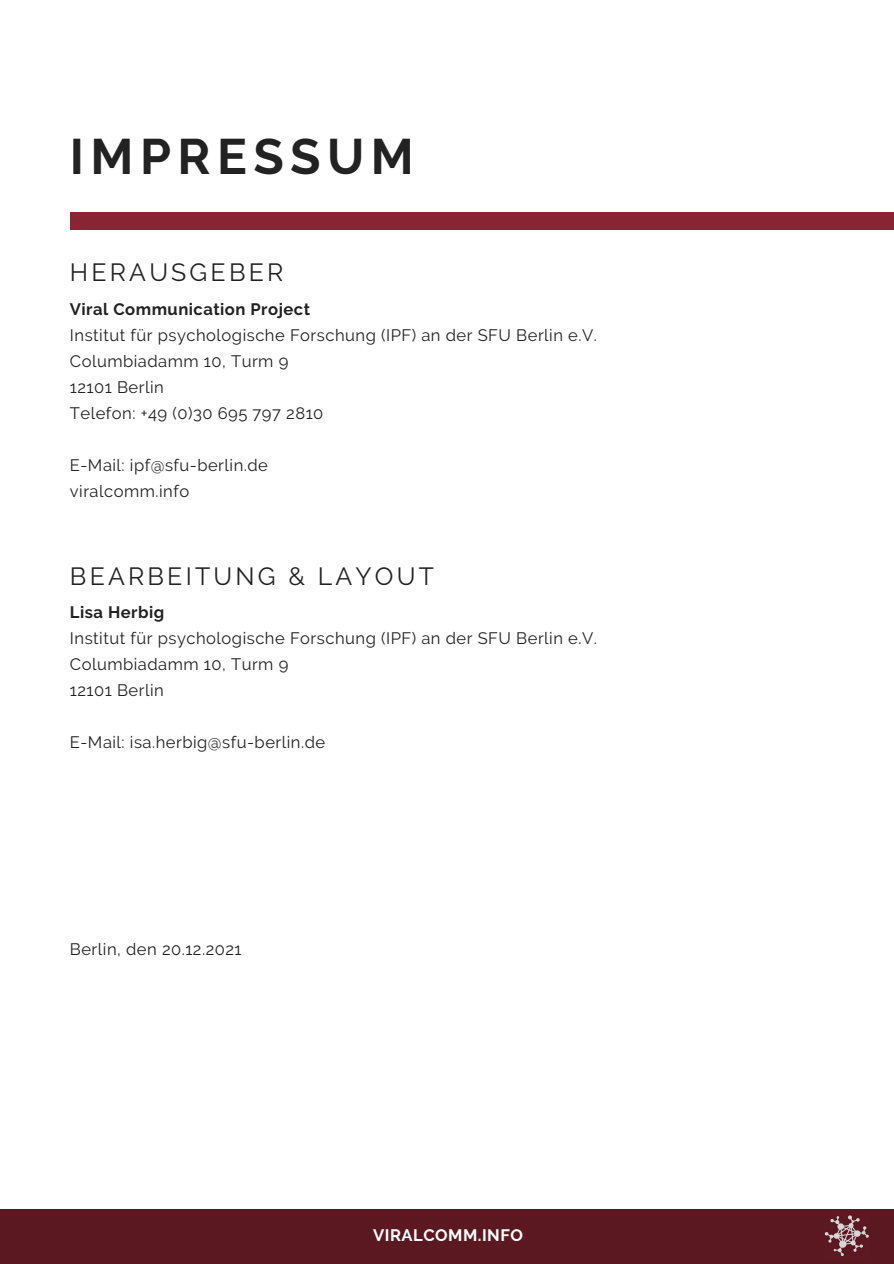
<style>
.page{position:relative;width:894px;height:1264px;background:#fff}
.page>*{position:absolute;margin:0;border:0;box-sizing:border-box;transform-origin:0 0}
.t1{font:700 49.65px "Raleway";letter-spacing:.13em;color:#222}
.t2{font:24.9px "Raleway";letter-spacing:.13em;color:#222}
.t3{font:16.5px/26px "Raleway";letter-spacing:.03em;color:#222}
.t4{font:700 16.5px "Raleway";letter-spacing:.03em;color:#222}
.t5{font:700 16.5px "Raleway";letter-spacing:.03em;color:#fff}
</style>
<div class="page">
<div style="left:70px;top:213px;width:823px;height:16px;background:#892434"></div>
<div style="left:0;top:1209px;width:893px;height:54px;background:#5b1821"></div>
<img style="left:824px;top:1215px;width:44px;height:41px">
<h1 class="t1" style="left:70px;top:127px;width:345px">IMPRESSUM</h1>
<h2 class="t2" style="left:70px;top:258px;width:215px">HERAUSGEBER</h2>
<p class="t4" style="left:70px;top:300px;width:241px">Viral Communication Project</p>
<p class="t3" style="left:70px;top:322px;width:528px">Institut für psychologische Forschung (IPF) an der SFU Berlin e.V.<br>Columbiadamm 10, Turm 9<br>12101 Berlin<br>Telefon: +49 (0)30 695 797 2810</p>
<p class="t3" style="left:70px;top:452px;width:199px">E-Mail: ipf@sfu-berlin.de viralcomm.info</p>
<h2 class="t2" style="left:70px;top:562px;width:365px">BEARBEITUNG &amp; LAYOUT</h2>
<p class="t4" style="left:70px;top:602px;width:96px">Lisa Herbig</p>
<p class="t3" style="left:70px;top:625px;width:528px">Institut für psychologische Forschung (IPF) an der SFU Berlin e.V.<br>Columbiadamm 10, Turm 9<br>12101 Berlin</p>
<p class="t3" style="left:70px;top:729px;width:257px">E-Mail: isa.herbig@sfu-berlin.de</p>
<p class="t3" style="left:70px;top:936px;width:173px">Berlin, den 20.12.2021</p>
<p class="t5" style="left:373px;top:1225px;width:151px">VIRALCOMM.INFO</p>
</div>
